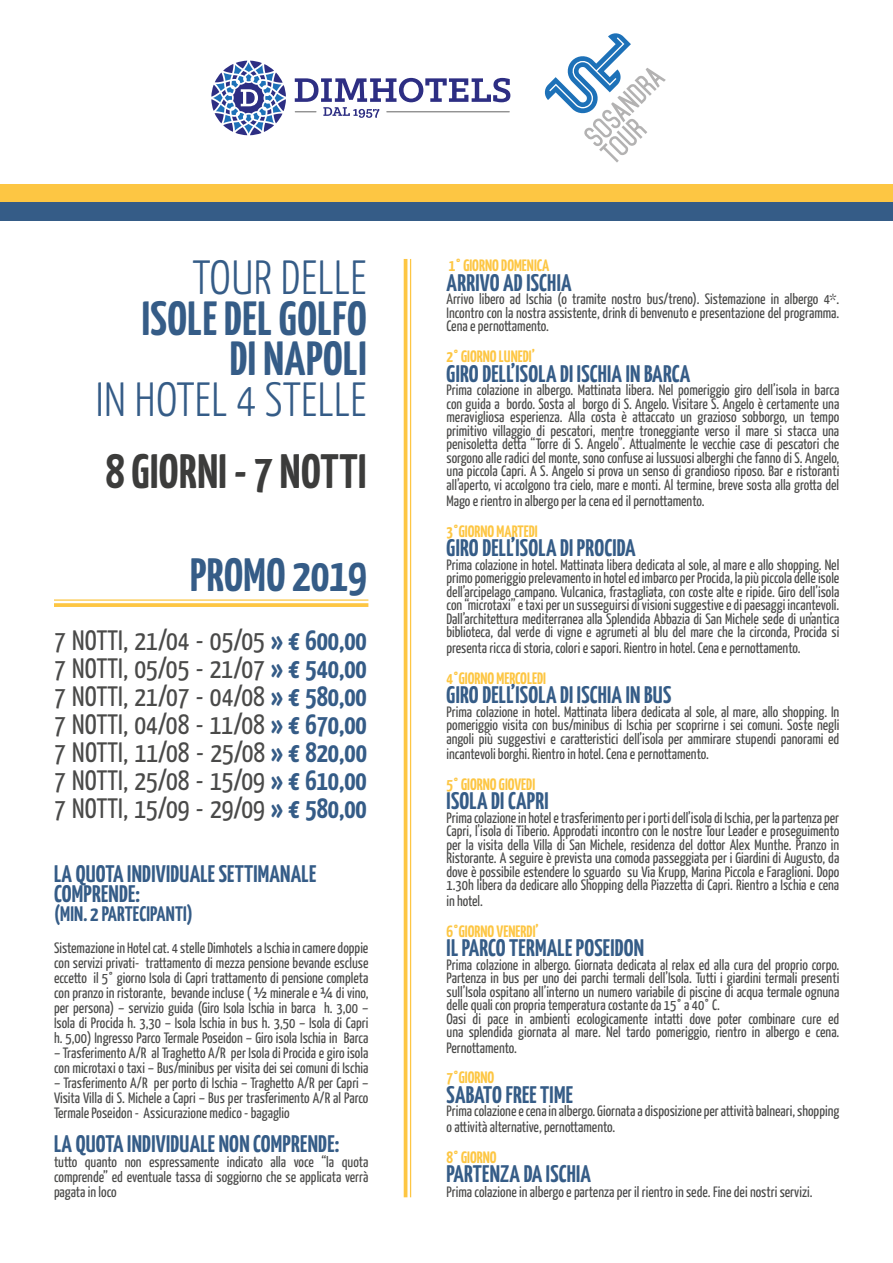
<style>
.page{position:relative;width:893px;height:1263px;background:#fff}
.page>*{position:absolute;margin:0;border:0;box-sizing:border-box;transform-origin:0 0}
.t1{font:700 48.3px "Yanone Kaffeesatz";letter-spacing:.01em;color:#3c3c3b}
.t2{font:300 48px "Yanone Kaffeesatz";letter-spacing:.01em;color:#355c87}
.t3{font:700 48px/40.5px "Yanone Kaffeesatz";letter-spacing:.01em;color:#355c87;text-align:right}
.t4{font:700 46.8px "Yanone Kaffeesatz";color:#355c87}
.t5{font:28.05px/28px "Yanone Kaffeesatz";color:#4a4a49;text-align:justify}
.t6{font:700 24px/19.5px "Yanone Kaffeesatz";letter-spacing:.01em;color:#355c87}
.t7{font:700 21px "Yanone Kaffeesatz";letter-spacing:.01em;color:#355c87}
.t8{font:700 16.5px "Yanone Kaffeesatz";color:#fdc643}
.t9{font:15px/13.5px "Yanone Kaffeesatz";color:#4a4a49;text-align:justify}
.s1{font-weight:700;color:#355c87}
</style>
<div class="page">
<div style="left:0;top:184px;width:893px;height:18px;background:#fdc643"></div>
<svg style="left:544px;top:33px;width:122px;height:130px"></svg>
<svg style="left:295px;top:78px;width:215px;height:40px"></svg>
<svg style="left:211px;top:61px;width:75px;height:74px"></svg>
<div style="left:0;top:203px;width:893px;height:18px;background:#355c87"></div>
<hr style="left:410px;top:259px;width:1px;height:938px;background:#fdc643">
<hr style="left:404px;top:259px;width:3px;height:938px;background:#fdc643">
<hr style="left:54px;top:599px;width:314px;height:2px;background:#fdc643">
<svg style="left:54px;top:603px;width:314px;height:4px"></svg>
<h2 class="t2" style="left:193px;top:248px;width:175px">TOUR DELLE</h2>
<h2 class="t3" style="left:142px;top:297px;width:226px">ISOLE DEL GOLFO<br>DI NAPOLI</h2>
<h2 class="t2" style="left:96px;top:370px;width:272px">IN HOTEL 4 STELLE</h2>
<h1 class="t1" style="left:105px;top:442px;width:263px">8 GIORNI - 7 NOTTI</h1>
<h3 class="t4" style="left:190px;top:547px;width:178px">PROMO 2019</h3>
<h3 class="t5" style="left:54px;top:625px;width:314px">7 NOTTI, 21/04 - 05/05 <span class="s1">» € 600,00<br></span>7 NOTTI, 05/05 - 21/07 <span class="s1">» € 540,00<br></span>7 NOTTI, 21/07 - 04/08 <span class="s1">» € 580,00<br></span>7 NOTTI, 04/08 - 11/08 <span class="s1">» € 670,00<br></span>7 NOTTI, 11/08 - 25/08 <span class="s1">» € 820,00<br></span>7 NOTTI, 25/08 - 15/09 <span class="s1">» € 610,00<br></span>7 NOTTI, 15/09 - 29/09 <span class="s1">» € 580,00</span></h3>
<h3 class="t6" style="left:54px;top:864px;width:264px">LA QUOTA INDIVIDUALE SETTIMANALE<br>COMPRENDE:</h3>
<h3 class="t7" style="left:54px;top:901px;width:141px">(MIN. 2 PARTECIPANTI)</h3>
<p class="t9" style="left:54px;top:940px;width:316px;line-height:15px">Sistemazione in Hotel cat. 4 stelle Dimhotels a Ischia in camere doppie con servizi privati- trattamento di mezza pensione bevande escluse eccetto il 5° giorno Isola di Capri trattamento di pensione completa con pranzo in ristorante, bevande incluse ( ½ minerale e ¼ di vino, per persona) – servizio guida (Giro Isola Ischia in barca h. 3,00 – Isola di Procida h. 3,30 – Isola Ischia in bus h. 3,50 – Isola di Capri h. 5,00) Ingresso Parco Termale Poseidon – Giro isola Ischia in Barca</p>
<p class="t9" style="left:54px;top:1045px;width:316px;line-height:15px">– Trasferimento A/R al Traghetto A/R per Isola di Procida e giro isola con microtaxi o taxi – Bus/minibus per visita dei sei comuni di Ischia</p>
<p class="t9" style="left:54px;top:1075px;width:316px;line-height:15px">– Trasferimento A/R per porto di Ischia – Traghetto A/R per Capri – Visita Villa di S. Michele a Capri – Bus per trasferimento A/R al Parco Termale Poseidon - Assicurazione medico - bagaglio</p>
<h3 class="t6" style="left:54px;top:1134px;width:287px">LA QUOTA INDIVIDUALE NON COMPRENDE:</h3>
<p class="t9" style="left:54px;top:1154px;width:316px;line-height:15px">tutto quanto non espressamente indicato alla voce “la quota comprende” ed eventuale tassa di soggiorno che se applicata verrà pagata in loco</p>
<p class="t8" style="left:449px;top:255px;width:102px">1° GIORNO DOMENICA</p>
<h3 class="t6" style="left:447px;top:272px;width:126px">ARRIVO AD ISCHIA</h3>
<p class="t9" style="left:446px;top:292px;width:394px">Arrivo libero ad Ischia (o tramite nostro bus/treno). Sistemazione in albergo 4*.<br>Incontro con la nostra assistente, drink di benvenuto e presentazione del programma.<br>Cena e pernottamento.</p>
<p class="t8" style="left:446px;top:346px;width:90px">2° GIORNO LUNEDI’</p>
<h3 class="t6" style="left:447px;top:363px;width:245px">GIRO DELL’ISOLA DI ISCHIA IN BARCA</h3>
<p class="t9" style="left:446px;top:383px;width:394px">Prima colazione in albergo. Mattinata libera. Nel pomeriggio giro dell’isola in barca con guida a bordo. Sosta al borgo di S. Angelo. Visitare S. Angelo è certamente una meravigliosa esperienza. Alla costa è attaccato un grazioso sobborgo, un tempo primitivo villaggio di pescatori, mentre troneggiante verso il mare si stacca una penisoletta detta “Torre di S. Angelo”. Attualmente le vecchie case di pescatori che sorgono alle radici del monte, sono confuse ai lussuosi alberghi che fanno di S. Angelo, una piccola Capri. A S. Angelo si prova un senso di grandioso riposo. Bar e ristoranti all’aperto, vi accolgono tra cielo, mare e monti. Al termine, breve sosta alla grotta del</p>
<p class="t9" style="left:446px;top:494px;width:259px">Mago e rientro in albergo per la cena ed il pernottamento.</p>
<p class="t8" style="left:446px;top:521px;width:93px">3°GIORNO MARTEDI</p>
<h3 class="t6" style="left:447px;top:538px;width:190px">GIRO DELL’ISOLA DI PROCIDA</h3>
<p class="t9" style="left:446px;top:557px;width:394px">Prima colazione in hotel. Mattinata libera dedicata al sole, al mare e allo shopping. Nel primo pomeriggio prelevamento in hotel ed imbarco per Procida, la più piccola delle isole dell’arcipelago campano. Vulcanica, frastagliata, con coste alte e ripide. Giro dell’isola con “microtaxi” e taxi per un susseguirsi di visioni suggestive e di paesaggi incantevoli.<br>Dall’architettura mediterranea alla Splendida Abbazia di San Michele sede di un’antica biblioteca, dal verde di vigne e agrumeti al blu del mare che la circonda, Procida si</p>
<p class="t9" style="left:446px;top:640px;width:355px">presenta ricca di storia, colori e sapori. Rientro in hotel. Cena e pernottamento.</p>
<p class="t8" style="left:446px;top:668px;width:101px">4°GIORNO MERCOLEDI</p>
<h3 class="t6" style="left:447px;top:685px;width:226px">GIRO DELL’ISOLA DI ISCHIA IN BUS</h3>
<p class="t9" style="left:446px;top:704px;width:394px">Prima colazione in hotel. Mattinata libera dedicata al sole, al mare, allo shopping. In pomeriggio visita con bus/minibus di Ischia per scoprirne i sei comuni. Soste negli angoli più suggestivi e caratteristici dell’isola per ammirare stupendi panorami ed</p>
<p class="t9" style="left:446px;top:746px;width:264px">incantevoli borghi. Rientro in hotel. Cena e pernottamento.</p>
<p class="t8" style="left:446px;top:774px;width:90px">5° GIORNO GIOVEDI</p>
<h3 class="t6" style="left:447px;top:791px;width:103px">ISOLA DI CAPRI</h3>
<p class="t9" style="left:446px;top:810px;width:394px">Prima colazione in hotel e trasferimento per i porti dell’isola di Ischia, per la partenza per Capri, l’isola di Tiberio. Approdati incontro con le nostre Tour Leader e proseguimento per la visita della Villa di San Michele, residenza del dottor Alex Munthe. Pranzo in Ristorante. A seguire è prevista una comoda passeggiata per i Giardini di Augusto, da dove è possibile estendere lo sguardo su Via Krupp, Marina Piccola e Faraglioni. Dopo 1.30h libera da dedicare allo Shopping della Piazzetta di Capri. Rientro a Ischia e cena</p>
<p class="t9" style="left:446px;top:893px;width:38px">in hotel.</p>
<p class="t8" style="left:446px;top:921px;width:94px">6°GIORNO VENERDI’</p>
<h3 class="t6" style="left:447px;top:937px;width:199px">IL PARCO TERMALE POSEIDON</h3>
<p class="t9" style="left:446px;top:957px;width:394px;text-align:left">Prima colazione in albergo. Giornata dedicata al relax ed alla cura del proprio corpo.<br>Partenza in bus per uno dei parchi termali dell’Isola. Tutti i giardini termali presenti sull’Isola ospitano all’interno un numero variabile di piscine di acqua termale ognuna delle quali con propria temperatura costante da 15° a 40° C.<br>Oasi di pace in ambienti ecologicamente intatti dove poter combinare cure ed una splendida giornata al mare. Nel tardo pomeriggio, rientro in albergo e cena.</p>
<p class="t9" style="left:446px;top:1040px;width:72px">Pernottamento.</p>
<p class="t8" style="left:446px;top:1068px;width:49px">7°GIORNO</p>
<h3 class="t6" style="left:447px;top:1084px;width:128px">SABATO FREE TIME</h3>
<p class="t9" style="left:446px;top:1103px;width:394px;line-height:15.5px">Prima colazione e cena in albergo. Giornata a disposizione per attività balneari, shopping o attività alternative, pernottamento.</p>
<p class="t8" style="left:446px;top:1147px;width:52px">8° GIORNO</p>
<h3 class="t6" style="left:447px;top:1164px;width:146px">PARTENZA DA ISCHIA</h3>
<p class="t9" style="left:446px;top:1185px;width:367px">Prima colazione in albergo e partenza per il rientro in sede. Fine dei nostri servizi.</p>
</div>
